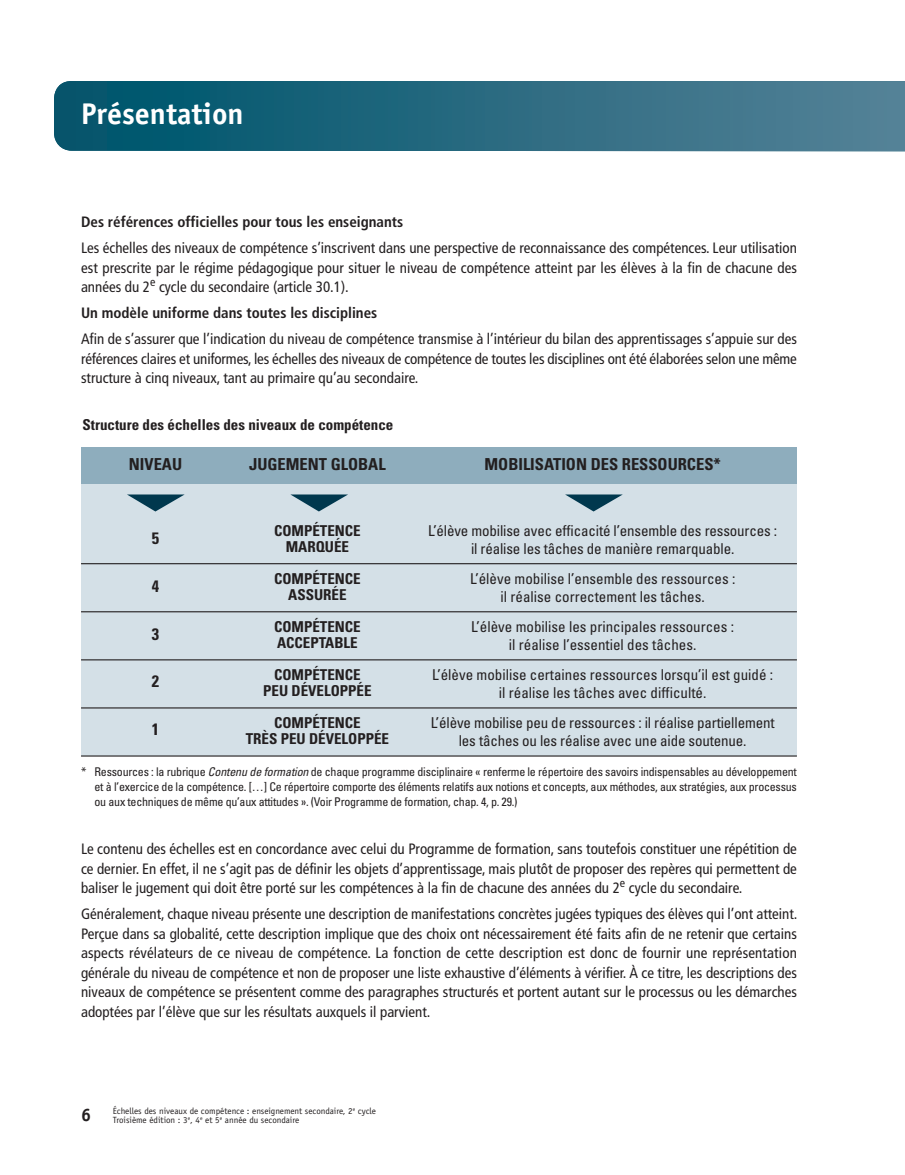
<style>
.page{position:relative;width:905px;height:1175px;background:#fff}
.page>*{position:absolute;margin:0;border:0;box-sizing:border-box;transform-origin:0 0}
.t1{font:700 30px "Officina Sans";color:#fff}
.t2{font:700 condensed 16.5px "Univers";color:#231f20}
.t3{font:condensed 15px/19.5px "Frutiger";color:#231f20;text-align:justify}
.t4{font:condensed 15px/18px "Univers";color:#231f20;text-align:center}
.t5{font:700 condensed 15px/16.5px "Univers";color:#231f20;text-align:center}
.t6{font:700 condensed 15px "Frutiger";color:#231f20}
.t7{font:condensed 12px/15px "Univers";letter-spacing:-.02em;color:#231f20;text-align:justify}
.t8{font:9px/9px "Officina Sans";color:#231f20}
.s1{font-style:italic}
.s2{font-weight:700;font-size:18px}
</style>
<div class="page">
<svg style="left:54px;top:81px;width:850px;height:70px"></svg>
<div style="left:81px;top:483px;width:715px;height:272px;background:#d4e0e7"></div>
<div style="left:81px;top:447px;width:715px;height:36px;background:#8eadbd"></div>
<hr style="left:81px;top:563px;width:715px;height:1px;background:#231f20">
<hr style="left:81px;top:611px;width:715px;height:1px;background:#231f20">
<hr style="left:81px;top:659px;width:715px;height:1px;background:#231f20">
<hr style="left:81px;top:707px;width:715px;height:1px;background:#231f20">
<hr style="left:81px;top:755px;width:715px;height:1px;background:#231f20">
<svg style="left:127px;top:494px;width:58px;height:17px"></svg>
<svg style="left:290px;top:494px;width:58px;height:17px"></svg>
<svg style="left:565px;top:494px;width:57px;height:17px"></svg>
<h1 class="t1" style="left:81px;top:102px;width:164px">Présentation</h1>
<p class="t6" style="left:81px;top:216px;width:324px">Des références officielles pour tous les enseignants</p>
<p class="t3" style="left:81px;top:239px;width:717px">Les échelles des niveaux de compétence s’inscrivent dans une perspective de reconnaissance des compétences. Leur utilisation est prescrite par le régime pédagogique pour situer le niveau de compétence atteint par les élèves à la fin de chacune des années du 2<sup>e</sup> cycle du secondaire (article 30.1).</p>
<p class="t6" style="left:81px;top:307px;width:298px">Un modèle uniforme dans toutes les disciplines</p>
<p class="t3" style="left:81px;top:330px;width:717px">Afin de s’assurer que l’indication du niveau de compétence transmise à l’intérieur du bilan des apprentissages s’appuie sur des références claires et uniformes, les échelles des niveaux de compétence de toutes les disciplines ont été élaborées selon une même structure à cinq niveaux, tant au primaire qu’au secondaire.</p>
<p class="t5" style="left:82px;top:418px;width:312px">Structure des échelles des niveaux de compétence</p>
<p class="t2" style="left:249px;top:458px;width:138px">JUGEMENT GLOBAL</p>
<p class="t2" style="left:484px;top:458px;width:238px">MOBILISATION DES RESSOURCES*</p>
<p class="t2" style="left:129px;top:458px;width:55px">NIVEAU</p>
<p class="t2" style="left:152px;top:532px;width:9px">5</p>
<p class="t2" style="left:152px;top:580px;width:9px">4</p>
<p class="t2" style="left:152px;top:628px;width:9px">3</p>
<p class="t2" style="left:152px;top:675px;width:9px">2</p>
<p class="t2" style="left:152px;top:723px;width:9px">1</p>
<p class="t5" style="left:274px;top:523px;width:88px">COMPÉTENCE<br>MARQUÉE</p>
<p class="t5" style="left:274px;top:571px;width:88px">COMPÉTENCE<br>ASSURÉE</p>
<p class="t5" style="left:274px;top:619px;width:88px;text-align:left">COMPÉTENCE<br>ACCEPTABLE</p>
<p class="t5" style="left:263px;top:667px;width:110px">COMPÉTENCE<br>PEU DÉVELOPPÉE</p>
<p class="t5" style="left:246px;top:715px;width:145px">COMPÉTENCE<br>TRÈS PEU DÉVELOPPÉE</p>
<p class="t4" style="left:428px;top:522px;width:350px">L’élève mobilise avec efficacité l’ensemble des ressources : il réalise les tâches de manière remarquable.</p>
<p class="t4" style="left:470px;top:570px;width:267px">L’élève mobilise l’ensemble des ressources : il réalise correctement les tâches.</p>
<p class="t4" style="left:471px;top:618px;width:264px">L’élève mobilise les principales ressources : il réalise l’essentiel des tâches.</p>
<p class="t4" style="left:432px;top:666px;width:342px">L’élève mobilise certaines ressources lorsqu’il est guidé : il réalise les tâches avec difficulté.</p>
<p class="t4" style="left:431px;top:715px;width:345px">L’élève mobilise peu de ressources : il réalise partiellement les tâches ou les réalise avec une aide soutenue.</p>
<p class="t7" style="left:95px;top:765px;width:704px;text-indent:-14px">* Ressources : la rubrique <span class="s1">Contenu de formation</span> de chaque programme disciplinaire « renferme le répertoire des savoirs indispensables au développement et à l’exercice de la compétence. […] Ce répertoire comporte des éléments relatifs aux notions et concepts, aux méthodes, aux stratégies, aux processus ou aux techniques de même qu’aux attitudes ». (Voir Programme de formation, chap. 4, p. 29.)</p>
<p class="t3" style="left:81px;top:840px;width:717px">Le contenu des échelles est en concordance avec celui du Programme de formation, sans toutefois constituer une répétition de ce dernier. En effet, il ne s’agit pas de définir les objets d’apprentissage, mais plutôt de proposer des repères qui permettent de baliser le jugement qui doit être porté sur les compétences à la fin de chacune des années du 2<sup>e</sup> cycle du secondaire.</p>
<p class="t3" style="left:81px;top:905px;width:718px">Généralement, chaque niveau présente une description de manifestations concrètes jugées typiques des élèves qui l’ont atteint.<br>Perçue dans sa globalité, cette description implique que des choix ont nécessairement été faits afin de ne retenir que certains aspects révélateurs de ce niveau de compétence. La fonction de cette description est donc de fournir une représentation générale du niveau de compétence et non de proposer une liste exhaustive d’éléments à vérifier. À ce titre, les descriptions des niveaux de compétence se présentent comme des paragraphes structurés et portent autant sur le processus ou les démarches adoptées par l’élève que sur les résultats auxquels il parvient.</p>
<p class="t8" style="left:113px;top:1107px;width:265px;text-indent:-32px"><span class="s2">6</span> Échelles des niveaux de compétence : enseignement secondaire, 2<sup>e</sup> cycle<br>Troisième édition : 3<sup>e</sup>, 4<sup>e</sup> et 5<sup>e</sup> année du secondaire</p>
</div>
